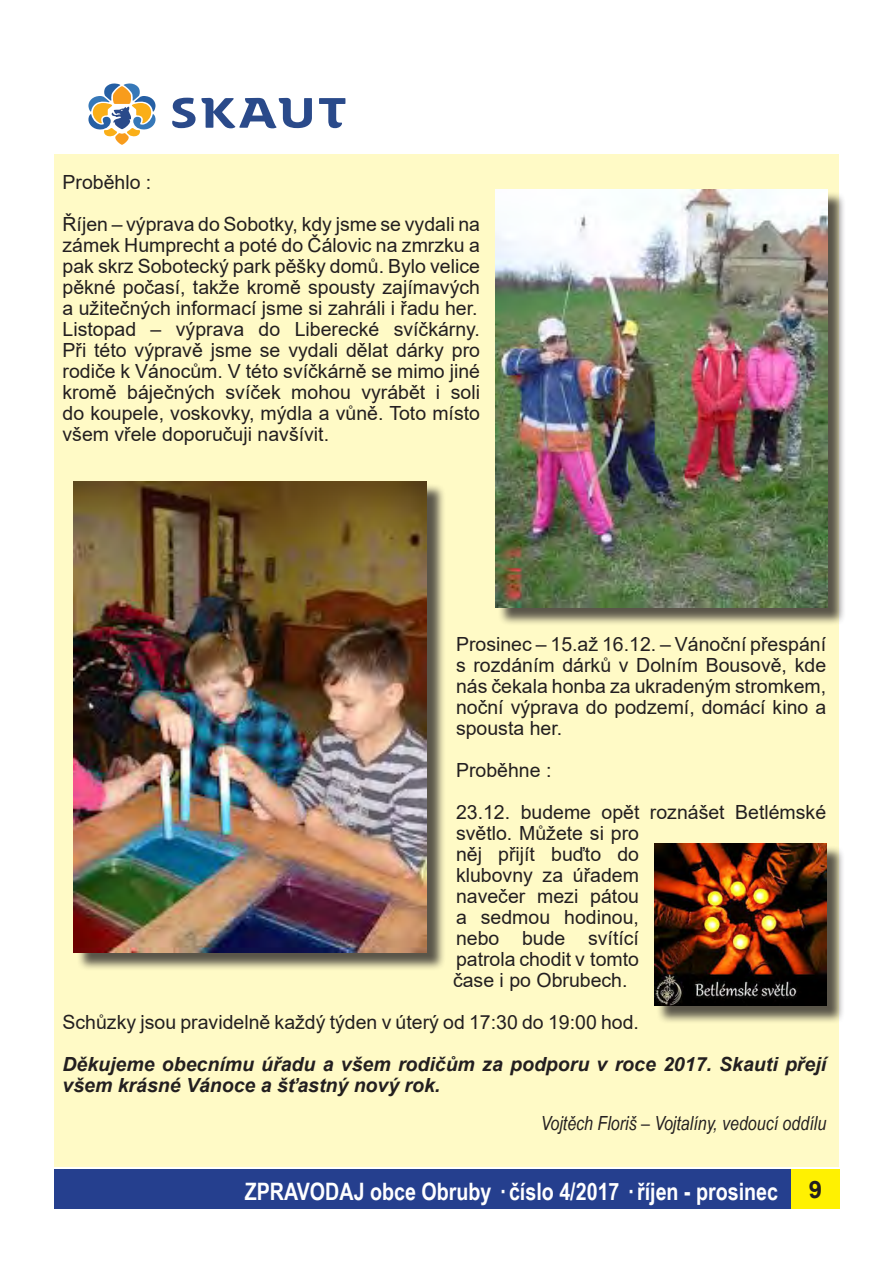
<style>
.page{position:relative;width:893px;height:1263px;background:#fff}
.page>*{position:absolute;margin:0;border:0;box-sizing:border-box;transform-origin:0 0}
.t1{font:700 24px "Arial Narrow";color:#fff}
.t2{font:700 24px "Arial";color:#231f20}
.Normální{font:19.5px/21px "Arial";color:#231f20;text-align:justify}
.Normální-2{font:italic 700 19.5px/21px "Arial";color:#231f20}
.Normální-3{font:italic 19.5px "Arial Narrow";color:#231f20}
</style>
<div class="page">
<div style="left:55px;top:1169px;width:736px;height:40px;background:#253f8e"></div>
<div style="left:791px;top:1169px;width:49px;height:40px;background:#fff101"></div>
<svg style="left:88px;top:83px;width:67px;height:62px"></svg>
<svg style="left:319px;top:98px;width:26px;height:30px"></svg>
<svg style="left:172px;top:98px;width:140px;height:30px"></svg>
<div style="left:54px;top:154px;width:785px;height:1012px;background:#fffac6"></div>
<div style="left:657px;top:846px;width:189px;height:178px;background:#231f20;opacity:.75"></div>
<img style="left:654px;top:843px;width:173px;height:162px">
<div style="left:498px;top:191px;width:349px;height:435px;background:#231f20;opacity:.75"></div>
<img style="left:495px;top:189px;width:333px;height:419px">
<div style="left:76px;top:484px;width:369px;height:487px;background:#231f20;opacity:.75"></div>
<img style="left:74px;top:481px;width:353px;height:471px">
<p class="Normální" style="left:63px;top:172px;width:90px">Proběhlo :</p>
<p class="Normální" style="left:63px;top:214px;width:419px">Říjen – výprava do Sobotky, kdy jsme se vydali na zámek Humprecht a poté do Čálovic na zmrzku a pak skrz Sobotecký park pěšky domů. Bylo velice pěkné počasí, takže kromě spousty zajímavých a užitečných informací jsme si zahráli i řadu her.</p>
<p class="Normální" style="left:63px;top:319px;width:419px">Listopad – výprava do Liberecké svíčkárny.<br>Při této výpravě jsme se vydali dělat dárky pro rodiče k Vánocům. V této svíčkárně se mimo jiné kromě báječných svíček mohou vyrábět i soli do koupele, voskovky, mýdla a vůně. Toto místo všem vřele doporučuji navšívit.</p>
<p class="Normální" style="left:456px;top:634px;width:372px">Prosinec – 15.až 16.12. – Vánoční přespání s rozdáním dárků v Dolním Bousově, kde nás čekala honba za ukradeným stromkem, noční výprava do podzemí, domácí kino a spousta her.</p>
<p class="Normální" style="left:456px;top:760px;width:97px">Proběhne :</p>
<p class="Normální" style="left:453px;top:802px;width:375px;text-align:left">23.12. budeme opět roznášet Betlémské světlo. Můžete si pro<br>něj přijít buďto do<br>klubovny za úřadem<br>navečer mezi pátou<br>a sedmou hodinou,<br>nebo bude svítící<br>patrola chodit v tomto<br>čase i po Obrubech.</p>
<p class="Normální" style="left:63px;top:1012px;width:578px">Schůzky jsou pravidelně každý týden v úterý od 17:30 do 19:00 hod.</p>
<p class="Normální-2" style="left:63px;top:1054px;width:765px">Děkujeme obecnímu úřadu a všem rodičům za podporu v roce 2017. Skauti přejí všem krásné Vánoce a šťastný nový rok.</p>
<p class="Normální-3" style="left:541px;top:1109px;width:287px">Vojtěch Floriš – Vojtalíny, vedoucí oddílu</p>
<p class="t1" style="left:245px;top:1174px;width:535px">ZPRAVODAJ obce Obruby · číslo 4/2017 · říjen - prosinec</p>
<p class="t2" style="left:809px;top:1172px;width:15px">9</p>
</div>
